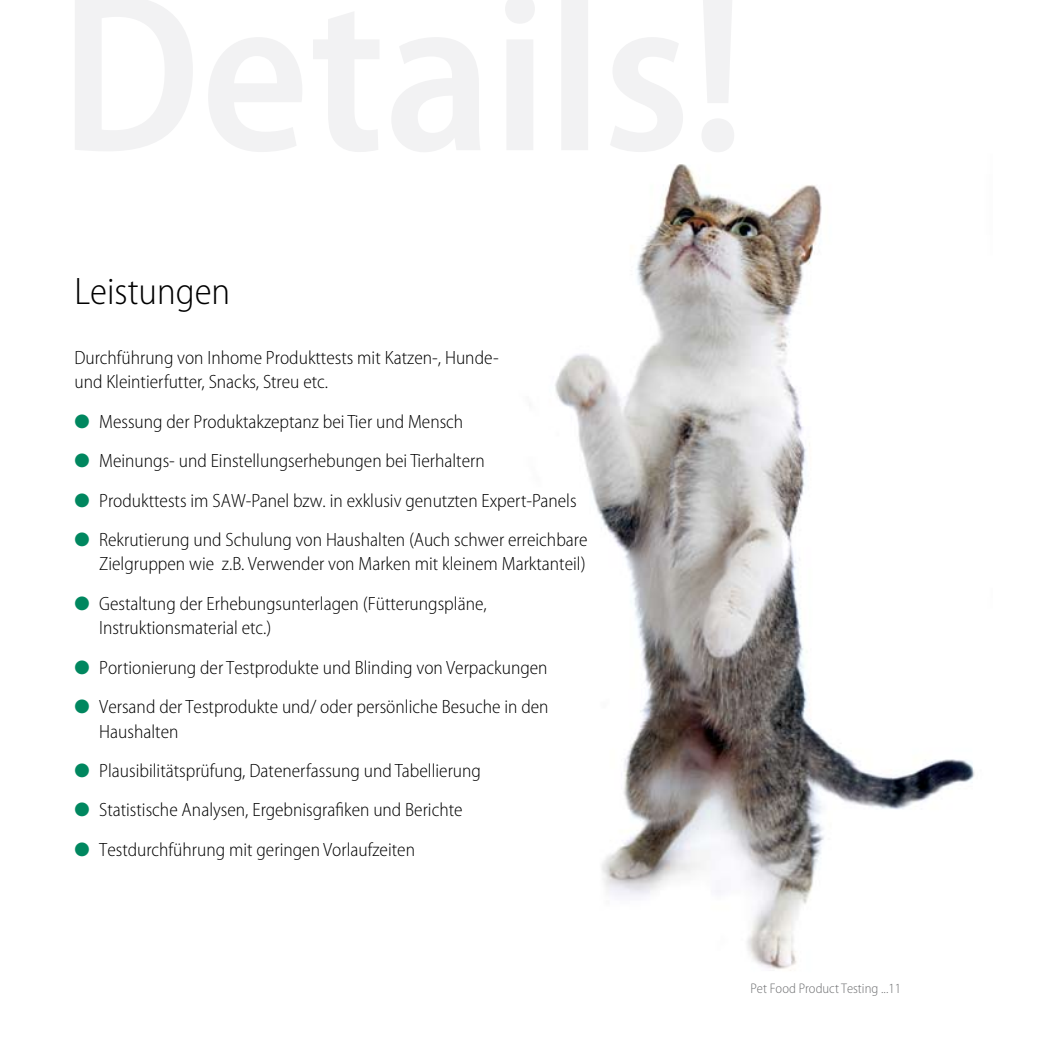
<style>
.page{position:relative;width:1042px;height:1042px;background:#fff}
.page>*{position:absolute;margin:0;border:0;box-sizing:border-box;transform-origin:0 0}
.t1{font:300 semi-condensed 38.5px "Myriad Pro";color:#000}
.t2{font:300 semi-condensed 19.25px/24.5px "Myriad Pro";color:#000}
.t3{font:300 semi-condensed 14px "Myriad Pro";color:#707173}
.s1{color:#00875f}
</style>
<div class="page">
<img style="left:555px;top:164px;width:420px;height:807px">
<svg style="left:75px;top:0;width:659px;height:152px"></svg>
<h1 class="t1" style="left:74px;top:271px;width:157px">Leistungen</h1>
<p class="t2" style="left:74px;top:345px;width:426px">Durchführung von Inhome Produkttests mit Katzen-, Hunde&shy;und Kleintierfutter, Snacks, Streu etc.</p>
<p class="t2" style="left:74px;top:409px;width:390px"><span class="s1">●</span> Messung der Produktakzeptanz bei Tier und Mensch</p>
<p class="t2" style="left:74px;top:449px;width:412px"><span class="s1">●</span> Meinungs- und Einstellungserhebungen bei Tierhaltern</p>
<p class="t2" style="left:74px;top:488px;width:504px"><span class="s1">●</span> Produkttests im SAW-Panel bzw. in exklusiv genutzten Expert-Panels</p>
<p class="t2" style="left:74px;top:528px;width:515px;text-align:right"><span class="s1">●</span> Rekrutierung und Schulung von Haushalten (Auch schwer erreichbare<br>Zielgruppen wie z.B. Verwender von Marken mit kleinem Marktanteil)</p>
<p class="t2" style="left:99px;top:591px;width:389px;text-indent:-25px"><span class="s1">●</span> Gestaltung der Erhebungsunterlagen (Fütterungspläne,<br>Instruktionsmaterial etc.)</p>
<p class="t2" style="left:74px;top:655px;width:475px"><span class="s1">●</span> Portionierung der Testprodukte und Blinding von Verpackungen</p>
<p class="t2" style="left:99px;top:695px;width:451px;text-indent:-25px"><span class="s1">●</span> Versand der Testprodukte und/ oder persönliche Besuche in den<br>Haushalten</p>
<p class="t2" style="left:74px;top:759px;width:408px"><span class="s1">●</span> Plausibilitätsprüfung, Datenerfassung und Tabellierung</p>
<p class="t2" style="left:74px;top:798px;width:390px"><span class="s1">●</span> Statistische Analysen, Ergebnisgrafiken und Berichte</p>
<p class="t2" style="left:74px;top:837px;width:342px"><span class="s1">●</span> Testdurchführung mit geringen Vorlaufzeiten</p>
<p class="t3" style="left:750px;top:980px;width:152px">Pet Food Product Testing ...11</p>
</div>
